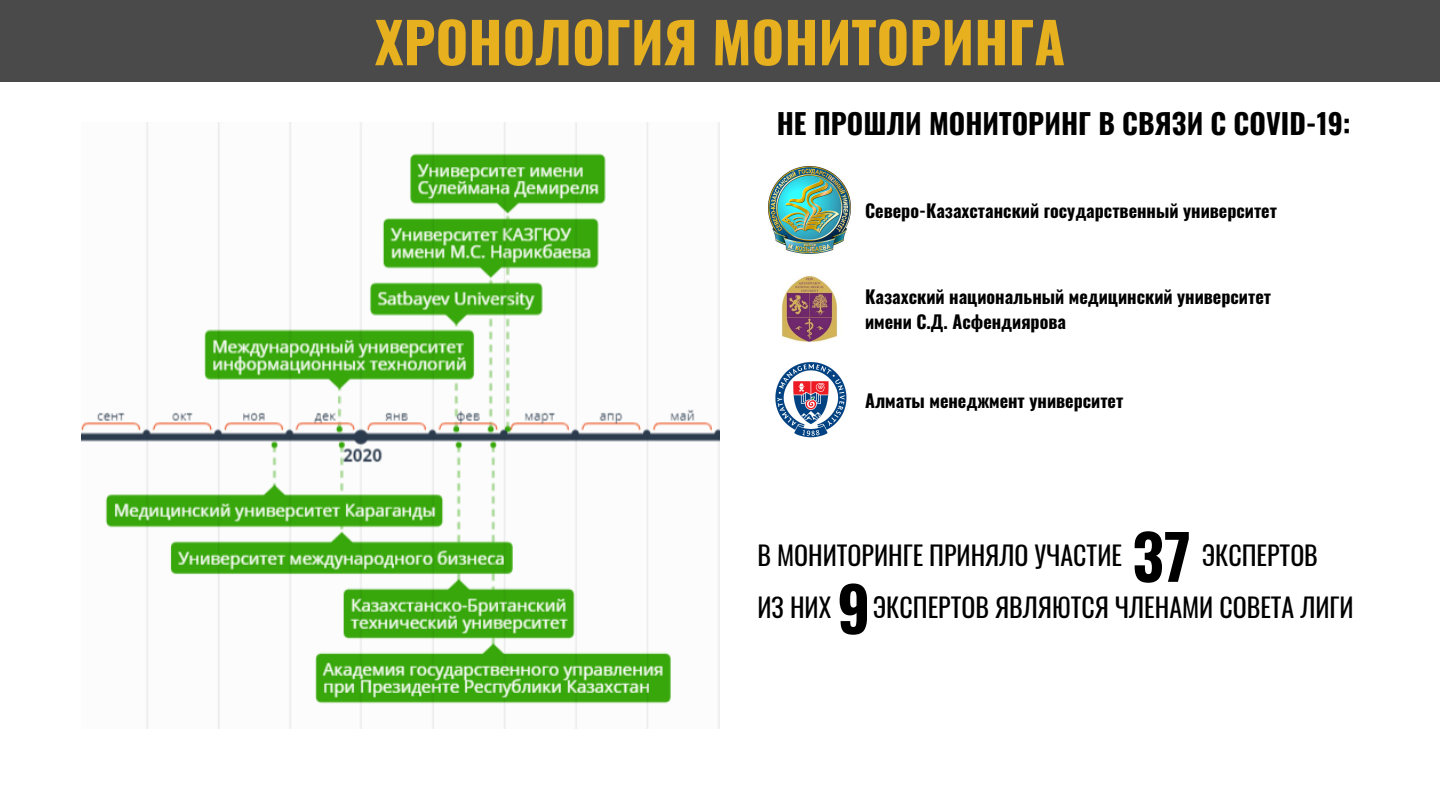
<style>
.page{position:relative;width:1440px;height:810px;background:#fff}
.page>*{position:absolute;margin:0;border:0;box-sizing:border-box;transform-origin:0 0}
.t1{font:700 61.5px "Oswald";color:#000}
.t2{font:700 56px "Oswald";color:#e6b01e}
.t3{font:700 28.2px "Oswald";color:#000}
.t4{font:26px "Oswald";color:#000}
.t5{font:700 18px/25px "Oswald";color:#000}
</style>
<div class="page">
<div style="left:0;top:0;width:1440px;height:81px;background:#4a4a4a"></div>
<img style="left:81px;top:122px;width:639px;height:607px">
<img style="left:768px;top:167px;width:82px;height:86px">
<img style="left:781px;top:275px;width:57px;height:68px">
<img style="left:775px;top:362px;width:72px;height:76px">
<h2 class="t2" style="left:375px;top:-2px;width:692px">ХРОНОЛОГИЯ МОНИТОРИНГА</h2>
<h3 class="t3" style="left:777px;top:101px;width:576px">НЕ ПРОШЛИ МОНИТОРИНГ В СВЯЗИ С COVID-19:</h3>
<p class="t5" style="left:865px;top:197px;width:413px">Северо-Казахстанский государственный университет</p>
<p class="t5" style="left:865px;top:284px;width:407px">Казахский национальный медицинский университет имени С.Д. Асфендиярова</p>
<p class="t5" style="left:865px;top:387px;width:260px">Алматы менеджмент университет</p>
<h1 class="t1" style="left:1132px;top:508px;width:60px">37</h1>
<h3 class="t4" style="left:1202px;top:535px;width:118px">ЭКСПЕРТОВ</h3>
<h3 class="t4" style="left:757px;top:535px;width:366px">В МОНИТОРИНГЕ ПРИНЯЛО УЧАСТИЕ</h3>
<h1 class="t1" style="left:837px;top:561px;width:35px">9</h1>
<h3 class="t4" style="left:873px;top:587px;width:482px">ЭКСПЕРТОВ ЯВЛЯЮТСЯ ЧЛЕНАМИ СОВЕТА ЛИГИ</h3>
<h3 class="t4" style="left:757px;top:587px;width:75px">ИЗ НИХ</h3>
</div>
